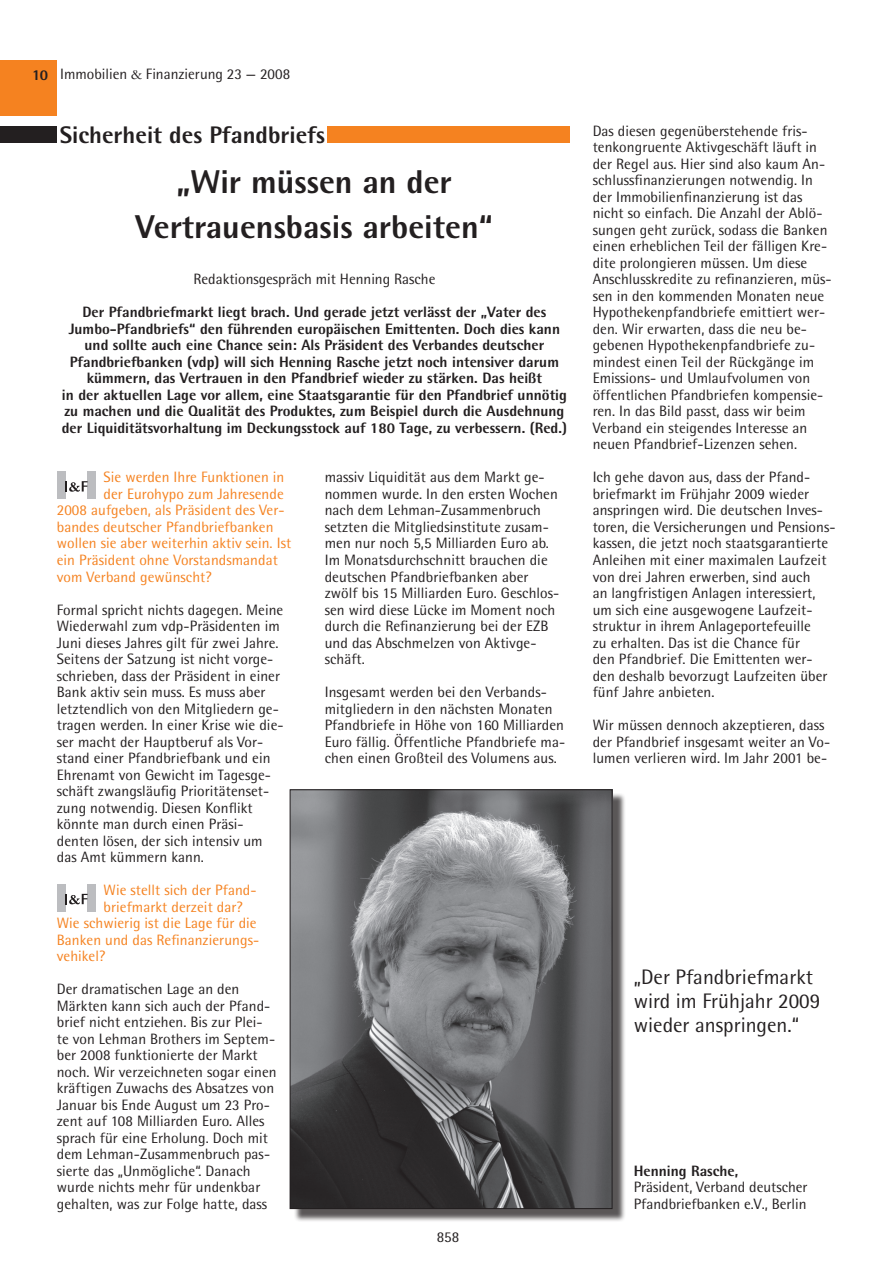
<style>
.page{position:relative;width:894px;height:1273px;background:#fff}
.page>*{position:absolute;margin:0;border:0;box-sizing:border-box;transform-origin:0 0}
.t1{font:800 33px/45px "Rotis Semi Sans";color:#231f20;text-align:center}
.t2{font:800 24px "Rotis Semi Sans";color:#231f20}
.t3{font:21px/24px "Rotis Semi Sans";color:#231f20}
.t4{font:15px/16.5px "Rotis Semi Sans";letter-spacing:.005em;color:#231f20}
.t5{font:800 15px/16.5px "Rotis Semi Sans";color:#231f20;text-align:center}
.t6{font:15px "Rotis Semi Sans";letter-spacing:.005em;color:#f58220}
.s1{font-weight:800}
.s2{font-family:"Garamond"}
</style>
<div class="page">
<div style="left:0;top:61px;width:57px;height:55px;background:#f58220"></div>
<div style="left:87px;top:471px;width:9px;height:28px;background:#bcbdc0"></div>
<div style="left:57px;top:471px;width:8px;height:28px;background:#bcbdc0"></div>
<svg style="left:65px;top:481px;width:23px;height:11px"></svg>
<div style="left:87px;top:884px;width:9px;height:27px;background:#bcbdc0"></div>
<div style="left:57px;top:884px;width:8px;height:27px;background:#bcbdc0"></div>
<svg style="left:65px;top:893px;width:23px;height:11px"></svg>
<div style="left:293px;top:793px;width:333px;height:429px;background:#231f20;opacity:.75"></div>
<img style="left:292px;top:791px;width:318px;height:416px">
<div style="left:290px;top:789px;width:322px;height:420px;border:1px solid #231f20"></div>
<div style="left:0;top:126px;width:57px;height:17px;background:#231f20"></div>
<div style="left:328px;top:126px;width:242px;height:17px;background:#f58220"></div>
<p class="t4" style="left:32px;top:66px;width:259px"><span class="s1">10</span> Immobilien <span class="s2">&amp;</span> Finanzierung 23 — 2008</p>
<h2 class="t2" style="left:60px;top:120px;width:267px">Sicherheit des Pfandbriefs</h2>
<h1 class="t1" style="left:135px;top:159px;width:359px">„Wir müssen an der<br>Vertrauensbasis arbeiten“</h1>
<p class="t4" style="left:193px;top:271px;width:243px">Redaktionsgespräch mit Henning Rasche</p>
<p class="t5" style="left:62px;top:304px;width:507px">Der Pfandbriefmarkt liegt brach. Und gerade jetzt verlässt der „Vater des Jumbo-Pfandbriefs“ den führenden europäischen Emittenten. Doch dies kann und sollte auch eine Chance sein: Als Präsident des Verbandes deutscher Pfandbriefbanken (vdp) will sich Henning Rasche jetzt noch intensiver darum kümmern, das Vertrauen in den Pfandbrief wieder zu stärken. Das heißt<br>in der aktuellen Lage vor allem, eine Staatsgarantie für den Pfandbrief unnötig zu machen und die Qualität des Produktes, zum Beispiel durch die Ausdehnung der Liquiditätsvorhaltung im Deckungsstock auf 180 Tage, zu verbessern. (Red.)</p>
<p class="t4" style="left:325px;top:469px;width:236px">massiv Liquidität aus dem Markt ge&shy;nommen wurde. In den ersten Wochen nach dem Lehman-Zusammenbruch setzten die Mitgliedsinstitute zusam&shy;men nur noch 5,5 Milliarden Euro ab.<br>Im Monatsdurchschnitt brauchen die deutschen Pfandbriefbanken aber zwölf bis 15 Milliarden Euro. Geschlos&shy;sen wird diese Lücke im Moment noch durch die Refinanzierung bei der EZB und das Abschmelzen von Aktivge&shy;schäft.</p>
<p class="t4" style="left:325px;top:683px;width:242px">Insgesamt werden bei den Verbands&shy;mitgliedern in den nächsten Monaten Pfandbriefe in Höhe von 160 Milliarden Euro fällig. Öffentliche Pfandbriefe ma&shy;chen einen Großteil des Volumens aus.</p>
<p class="t6" style="left:104px;top:468px;width:182px">Sie werden Ihre Funktionen in</p>
<p class="t6" style="left:104px;top:485px;width:182px">der Eurohypo zum Jahresende</p>
<p class="t6" style="left:57px;top:501px;width:229px">2008 aufgeben, als Präsident des Ver-</p>
<p class="t6" style="left:57px;top:518px;width:218px">bandes deutscher Pfandbriefbanken</p>
<p class="t6" style="left:57px;top:534px;width:236px">wollen sie aber weiterhin aktiv sein. Ist</p>
<p class="t6" style="left:57px;top:551px;width:223px">ein Präsident ohne Vorstandsmandat</p>
<p class="t6" style="left:57px;top:567px;width:156px">vom Verband gewünscht?</p>
<p class="t4" style="left:57px;top:601px;width:228px">Formal spricht nichts dagegen. Meine Wiederwahl zum vdp-Präsidenten im Juni dieses Jahres gilt für zwei Jahre.<br>Seitens der Satzung ist nicht vorge&shy;schrieben, dass der Präsident in einer Bank aktiv sein muss. Es muss aber letztendlich von den Mitgliedern ge&shy;tragen werden. In einer Krise wie die&shy;ser macht der Hauptberuf als Vor&shy;stand einer Pfandbriefbank und ein Ehrenamt von Gewicht im Tagesge&shy;schäft zwangsläufig Prioritätenset&shy;zung notwendig. Diesen Konflikt könnte man durch einen Präsi&shy;denten lösen, der sich intensiv um das Amt kümmern kann.</p>
<p class="t6" style="left:104px;top:881px;width:155px">Wie stellt sich der Pfand-</p>
<p class="t6" style="left:104px;top:897px;width:141px">briefmarkt derzeit dar?</p>
<p class="t6" style="left:57px;top:914px;width:201px">Wie schwierig ist die Lage für die</p>
<p class="t6" style="left:57px;top:930px;width:202px">Banken und das Refinanzierungs-</p>
<p class="t6" style="left:57px;top:947px;width:50px">vehikel?</p>
<p class="t4" style="left:57px;top:980px;width:221px">Der dramatischen Lage an den Märkten kann sich auch der Pfand&shy;brief nicht entziehen. Bis zur Plei&shy;te von Lehman Brothers im Septem&shy;ber 2008 funktionierte der Markt noch. Wir verzeichneten sogar einen kräftigen Zuwachs des Absatzes von Januar bis Ende August um 23 Pro&shy;zent auf 108 Milliarden Euro. Alles sprach für eine Erholung. Doch mit dem Lehman-Zusammenbruch pas&shy;sierte das „Unmögliche“. Danach wurde nichts mehr für undenkbar gehalten, was zur Folge hatte, dass</p>
<p class="t4" style="left:437px;top:1228px;width:24px">858</p>
<p class="t4" style="left:593px;top:122px;width:241px">Das diesen gegenüberstehende fris&shy;tenkongruente Aktivgeschäft läuft in der Regel aus. Hier sind also kaum An&shy;schlussfinanzierungen notwendig. In der Immobilienfinanzierung ist das nicht so einfach. Die Anzahl der Ablö&shy;sungen geht zurück, sodass die Banken einen erheblichen Teil der fälligen Kre&shy;dite prolongieren müssen. Um diese Anschlusskredite zu refinanzieren, müs&shy;sen in den kommenden Monaten neue Hypothekenpfandbriefe emittiert wer&shy;den. Wir erwarten, dass die neu be&shy;gebenen Hypothekenpfandbriefe zu&shy;mindest einen Teil der Rückgänge im Emissions- und Umlaufvolumen von öffentlichen Pfandbriefen kompensie&shy;ren. In das Bild passt, dass wir beim Verband ein steigendes Interesse an neuen Pfandbrief-Lizenzen sehen.</p>
<p class="t4" style="left:593px;top:469px;width:244px">Ich gehe davon aus, dass der Pfand&shy;briefmarkt im Frühjahr 2009 wieder anspringen wird. Die deutschen Inves&shy;toren, die Versicherungen und Pensions&shy;kassen, die jetzt noch staatsgarantierte Anleihen mit einer maximalen Laufzeit von drei Jahren erwerben, sind auch<br>an langfristigen Anlagen interessiert, um sich eine ausgewogene Laufzeit&shy;struktur in ihrem Anlageportefeuille<br>zu erhalten. Das ist die Chance für<br>den Pfandbrief. Die Emittenten wer&shy;den deshalb bevorzugt Laufzeiten über fünf Jahre anbieten.</p>
<p class="t4" style="left:593px;top:716px;width:239px">Wir müssen dennoch akzeptieren, dass der Pfandbrief insgesamt weiter an Vo&shy;lumen verlieren wird. Im Jahr 2001 be-</p>
<h3 class="t3" style="left:634px;top:965px;width:188px">„Der Pfandbriefmarkt wird im Frühjahr 2009 wieder anspringen.“</h3>
<p class="t5" style="left:634px;top:1162px;width:106px">Henning Rasche,</p>
<p class="t4" style="left:634px;top:1178px;width:175px">Präsident, Verband deutscher<br>Pfandbriefbanken e.V., Berlin</p>
</div>
